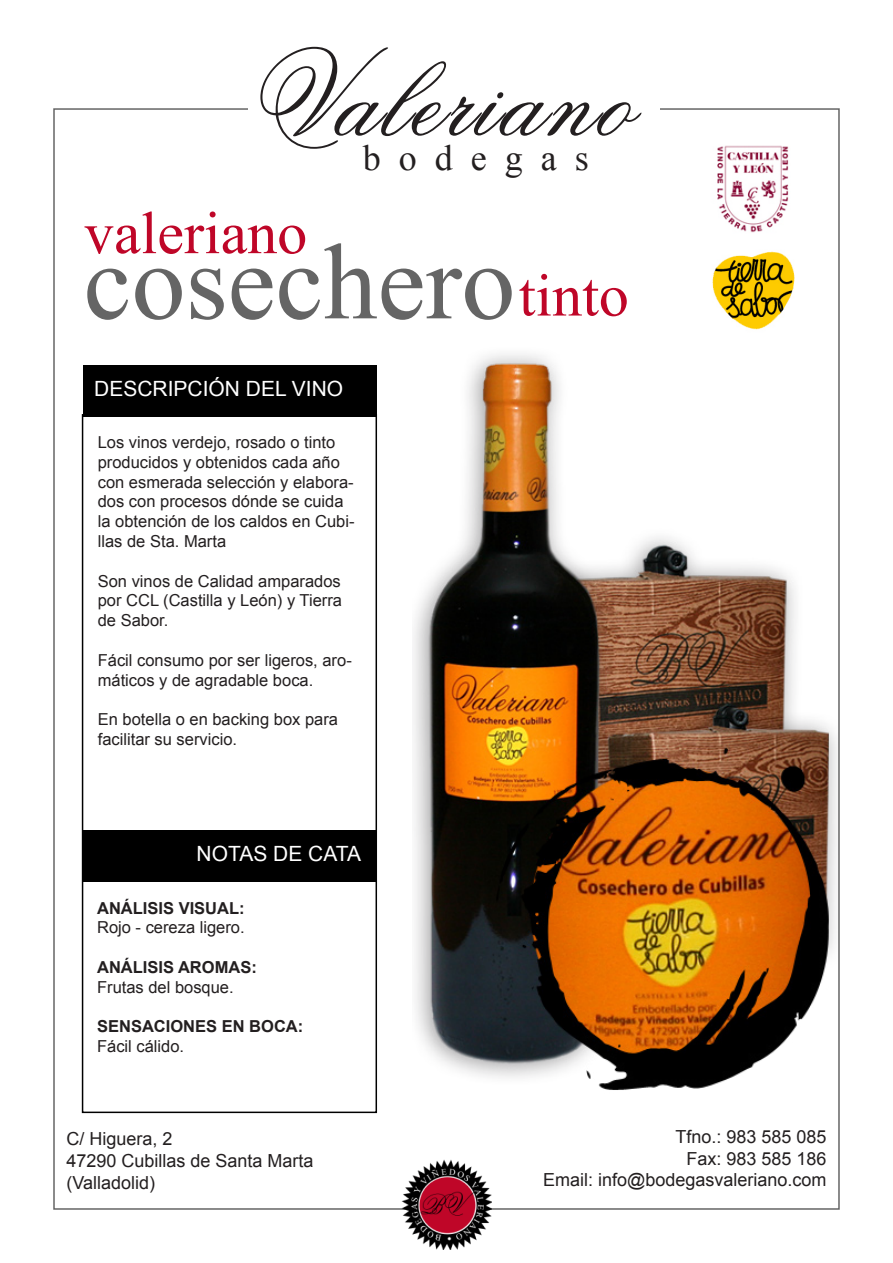
<style>
.page{position:relative;width:893px;height:1263px;background:#fff}
.page>*{position:absolute;margin:0;border:0;box-sizing:border-box;transform-origin:0 0}
.t1{font:120px "Flemish Script BT";letter-spacing:.025em;color:#231f20}
.t2{font:108px "Times New Roman";color:#656565}
.t3{font:60px "Times New Roman";color:#bf0628}
.t4{font:36px "Times New Roman";letter-spacing:.5em;color:#231f20}
.t5{font:21px "Arial";color:#fff}
.t6{font:18px/21.6px "Arial";color:#231f20}
.t7{font:16.5px/19.8px "Arial";color:#231f20}
.t8{font:700 16.5px/19.8px "Arial";color:#231f20}
.s1{font-weight:700}
.s2{font-weight:400}
</style>
<div class="page">
<img style="left:413px;top:354px;width:424px;height:736px">
<div style="left:83px;top:365px;width:293px;height:51px;background:#000"></div>
<div style="left:83px;top:830px;width:293px;height:51px;background:#000"></div>
<div style="left:82px;top:414px;width:295px;height:699px;border:2px solid #000"></div>
<img style="left:401px;top:1159px;width:90px;height:90px">
<img style="left:717px;top:145px;width:72px;height:88px">
<img style="left:712px;top:251px;width:83px;height:79px">
<p class="t1" style="left:248px;top:22px;width:385px">Valeriano</p>
<p class="t4" style="left:363px;top:134px;width:227px">bodegas</p>
<p class="t3" style="left:84px;top:193px;width:225px">valeriano</p>
<p class="t2" style="left:84px;top:210px;width:433px">cosechero</p>
<p class="t3" style="left:519px;top:255px;width:112px">tinto</p>
<p class="t5" style="left:94px;top:375px;width:250px">DESCRIPCIÓN DEL VINO</p>
<p class="t7" style="left:98px;top:432px;width:258px">Los vinos verdejo, rosado o tinto producidos y obtenidos cada año con esmerada selección y elabora&shy;dos con procesos dónde se cuida la obtención de los caldos en Cubi&shy;llas de Sta. Marta</p>
<p class="t7" style="left:98px;top:571px;width:246px;text-align:justify">Son vinos de Calidad amparados por CCL (Castilla y León) y Tierra de Sabor.</p>
<p class="t7" style="left:98px;top:650px;width:256px">Fácil consumo por ser ligeros, aro&shy;máticos y de agradable boca.</p>
<p class="t7" style="left:98px;top:710px;width:242px">En botella o en backing box para facilitar su servicio.</p>
<p class="t5" style="left:197px;top:840px;width:166px">NOTAS DE CATA</p>
<p class="t7" style="left:97px;top:898px;width:149px"><span class="s1">ANÁLISIS VISUAL:<br></span>Rojo - cereza ligero.</p>
<p class="t7" style="left:97px;top:957px;width:161px"><span class="s1">ANÁLISIS AROMAS:<br></span>Frutas del bosque.</p>
<p class="t8" style="left:97px;top:1017px;width:208px">SENSACIONES EN BOCA:<br><span class="s2">Fácil cálido.</span></p>
<p class="t6" style="left:66px;top:1128px;width:108px">C/ Higuera, 2</p>
<p class="t6" style="left:66px;top:1150px;width:249px">47290 Cubillas de Santa Marta (Valladolid)</p>
<p class="t6" style="left:675px;top:1126px;width:153px">Tfno.: 983 585 085</p>
<p class="t6" style="left:686px;top:1148px;width:142px">Fax: 983 585 186</p>
<p class="t6" style="left:543px;top:1169px;width:285px">Email: info@bodegasvaleriano.com</p>
</div>
